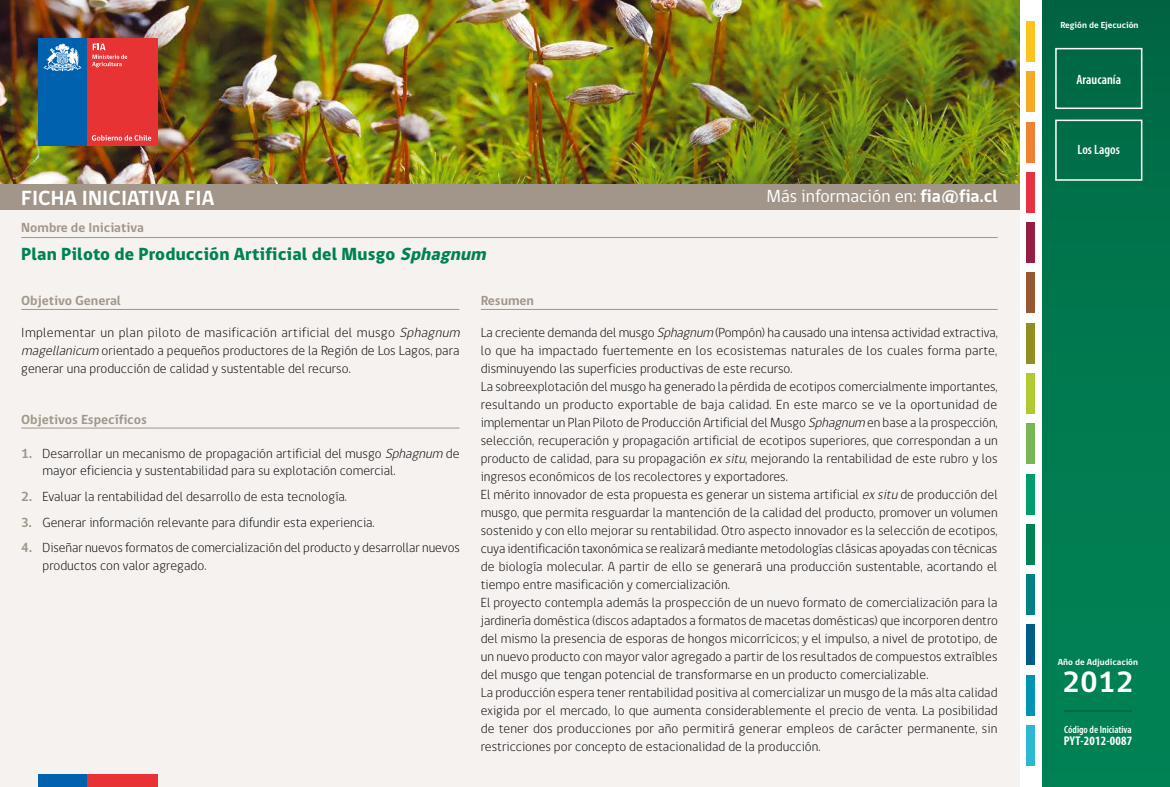
<style>
.page{position:relative;width:1170px;height:787px;background:#fff}
.page>*{position:absolute;margin:0;border:0;box-sizing:border-box;transform-origin:0 0}
.t1{font:700 30px "gob CL";color:#fff}
.t2{font:700 21px "gob CL";letter-spacing:.005em;color:#fff}
.t3{font:800 18px "gob CL";letter-spacing:.01em;color:#008255}
.t4{font:18px "gob CL";letter-spacing:.005em;color:#fff}
.t5{font:300 13.5px/18px "gob CL";letter-spacing:.005em;color:#000}
.t6{font:700 13.5px "gob CL";letter-spacing:.005em;color:#a19689}
.t7{font:600 condensed 13.5px "Myriad Pro";color:#fff}
.t8{font:700 condensed 12.75px "Myriad Pro";letter-spacing:.015em;color:#fff}
.t9{font:600 condensed 10.5px "Myriad Pro";color:#fff}
.t10{font:700 9px "gob CL";letter-spacing:.005em;color:#fff}
.s1{font-style:italic}
.s2{font-weight:700}
.s3{font-weight:700;color:#a19689}
</style>
<div class="page">
<div style="left:0;top:0;width:1019px;height:787px;background:#f5f2f0"></div>
<img style="left:0;top:0;width:1019px;height:184px">
<div style="left:0;top:184px;width:1019px;height:25px;background:#a19689"></div>
<div style="left:1026px;top:273px;width:8px;height:40px;background:#985831"></div>
<div style="left:1026px;top:725px;width:8px;height:40px;background:#2db8d2"></div>
<div style="left:1026px;top:474px;width:8px;height:40px;background:#009d6c"></div>
<div style="left:1026px;top:222px;width:8px;height:41px;background:#951f44"></div>
<div style="left:1026px;top:675px;width:8px;height:40px;background:#0093b4"></div>
<div style="left:1026px;top:423px;width:8px;height:41px;background:#77b756"></div>
<div style="left:1026px;top:172px;width:8px;height:40px;background:#e53440"></div>
<div style="left:1026px;top:624px;width:8px;height:41px;background:#005d86"></div>
<div style="left:1026px;top:373px;width:8px;height:41px;background:#b0ca34"></div>
<div style="left:1026px;top:122px;width:8px;height:40px;background:#ee8132"></div>
<div style="left:1026px;top:574px;width:8px;height:41px;background:#008183"></div>
<div style="left:1026px;top:323px;width:8px;height:40px;background:#908f20"></div>
<div style="left:1026px;top:72px;width:8px;height:40px;background:#f6a924"></div>
<div style="left:1026px;top:524px;width:8px;height:40px;background:#008255"></div>
<div style="left:1026px;top:21px;width:8px;height:41px;background:#fcc51d"></div>
<div style="left:1042px;top:0;width:127px;height:787px;background:linear-gradient(to bottom,#016945,#008657)"></div>
<div style="left:38px;top:38px;width:49px;height:108px;background:#0061af"></div>
<div style="left:87px;top:38px;width:70px;height:108px;background:#e73333"></div>
<svg style="left:44px;top:43px;width:37px;height:28px"></svg>
<svg style="left:92px;top:44px;width:35px;height:23px"></svg>
<svg style="left:92px;top:135px;width:59px;height:6px"></svg>
<div style="left:38px;top:774px;width:49px;height:13px;background:#0061af"></div>
<div style="left:87px;top:774px;width:70px;height:13px;background:#e73333"></div>
<hr style="left:21px;top:237px;width:976px;height:1px;background:#a19689">
<hr style="left:21px;top:309px;width:438px;height:1px;background:#a19689">
<hr style="left:21px;top:427px;width:438px;height:1px;background:#a19689">
<hr style="left:480px;top:309px;width:517px;height:1px;background:#a19689">
<hr style="left:1063px;top:710px;width:68px;height:1px;background:#9c9e9f">
<div style="left:1055px;top:48px;width:87px;height:61px;border:2px solid #fff"></div>
<div style="left:1055px;top:120px;width:87px;height:61px;border:2px solid #fff"></div>
<h2 class="t2" style="left:21px;top:183px;width:195px">FICHA INICIATIVA FIA</h2>
<p class="t6" style="left:21px;top:219px;width:124px">Nombre de Iniciativa</p>
<h3 class="t3" style="left:21px;top:242px;width:471px">Plan Piloto de Producción Artificial del Musgo <span class="s1">Sphagnum</span></h3>
<p class="t6" style="left:21px;top:291px;width:101px">Objetivo General</p>
<p class="t6" style="left:480px;top:291px;width:55px">Resumen</p>
<h3 class="t4" style="left:766px;top:184px;width:233px">Más información en: <span class="s2">fia@fia.cl</span></h3>
<p class="t5" style="left:21px;top:324px;width:444px">Implementar un plan piloto de masificación artificial del musgo <span class="s1">Sphagnum magellanicum</span> orientado a pequeños productores de la Región de Los Lagos, para generar una producción de calidad y sustentable del recurso.</p>
<p class="t6" style="left:21px;top:410px;width:127px">Objetivos Específicos</p>
<p class="t5" style="left:43px;top:445px;width:418px;line-height:17.2px;text-indent:-21px"><span class="s3">1.</span> Desarrollar un mecanismo de propagación artificial del musgo <span class="s1">Sphagnum</span> de mayor eficiencia y sustentabilidad para su explotación comercial.</p>
<p class="t5" style="left:21px;top:487px;width:327px"><span class="s3">2.</span> Evaluar la rentabilidad del desarrollo de esta tecnología.</p>
<p class="t5" style="left:21px;top:513px;width:355px"><span class="s3">3.</span> Generar información relevante para difundir esta experiencia.</p>
<p class="t5" style="left:43px;top:539px;width:419px;line-height:17.2px;text-indent:-21px"><span class="s3">4.</span> Diseñar nuevos formatos de comercialización del producto y desarrollar nuevos productos con valor agregado.</p>
<p class="t5" style="left:480px;top:324px;width:518px">La creciente demanda del musgo <span class="s1">Sphagnum</span> (Pompón) ha causado una intensa actividad extractiva, lo que ha impactado fuertemente en los ecosistemas naturales de los cuales forma parte, disminuyendo las superficies productivas de este recurso.<br>La sobreexplotación del musgo ha generado la pérdida de ecotipos comercialmente importantes, resultando un producto exportable de baja calidad. En este marco se ve la oportunidad de implementar un Plan Piloto de Producción Artificial del Musgo <span class="s1">Sphagnum</span> en base a la prospección, selección, recuperación y propagación artificial de ecotipos superiores, que correspondan a un producto de calidad, para su propagación <span class="s1">exsitu</span>, mejorando la rentabilidad de este rubro y los ingresos económicos de los recolectores y exportadores.<br>El mérito innovador de esta propuesta es generar un sistema artificial <span class="s1">exsitu</span>de producción del musgo, que permita resguardar la mantención de la calidad del producto, promover un volumen sostenido y con ello mejorar su rentabilidad. Otro aspecto innovador es la selección de ecotipos, cuya identificación taxonómica se realizará mediante metodologías clásicas apoyadas con técnicas de biología molecular. A partir de ello se generará una producción sustentable, acortando el tiempo entre masificación y comercialización.<br>El proyecto contempla además la prospección de un nuevo formato de comercialización para la jardinería doméstica (discos adaptados a formatos de macetas domésticas) que incorporen dentro del mismo la presencia de esporas de hongos micorrícicos; y el impulso, a nivel de prototipo, de un nuevo producto con mayor valor agregado a partir de los resultados de compuestos extraíbles del musgo que tengan potencial de transformarse en un producto comercializable.<br>La producción espera tener rentabilidad positiva al comercializar un musgo de la más alta calidad exigida por el mercado, lo que aumenta considerablemente el precio de venta. La posibilidad de tener dos producciones por año permitirá generar empleos de carácter permanente, sin restricciones por concepto de estacionalidad de la producción.</p>
<p class="t10" style="left:1060px;top:19px;width:80px">Región de Ejecución</p>
<p class="t7" style="left:1076px;top:72px;width:46px">Araucanía</p>
<p class="t7" style="left:1077px;top:142px;width:44px">Los Lagos</p>
<p class="t10" style="left:1057px;top:655px;width:82px">Año de Adjudicación</p>
<h1 class="t1" style="left:1062px;top:661px;width:72px">2012</h1>
<p class="t9" style="left:1064px;top:724px;width:69px">Código de Iniciativa</p>
<p class="t8" style="left:1063px;top:733px;width:70px">PYT-2012-0087</p>
</div>
